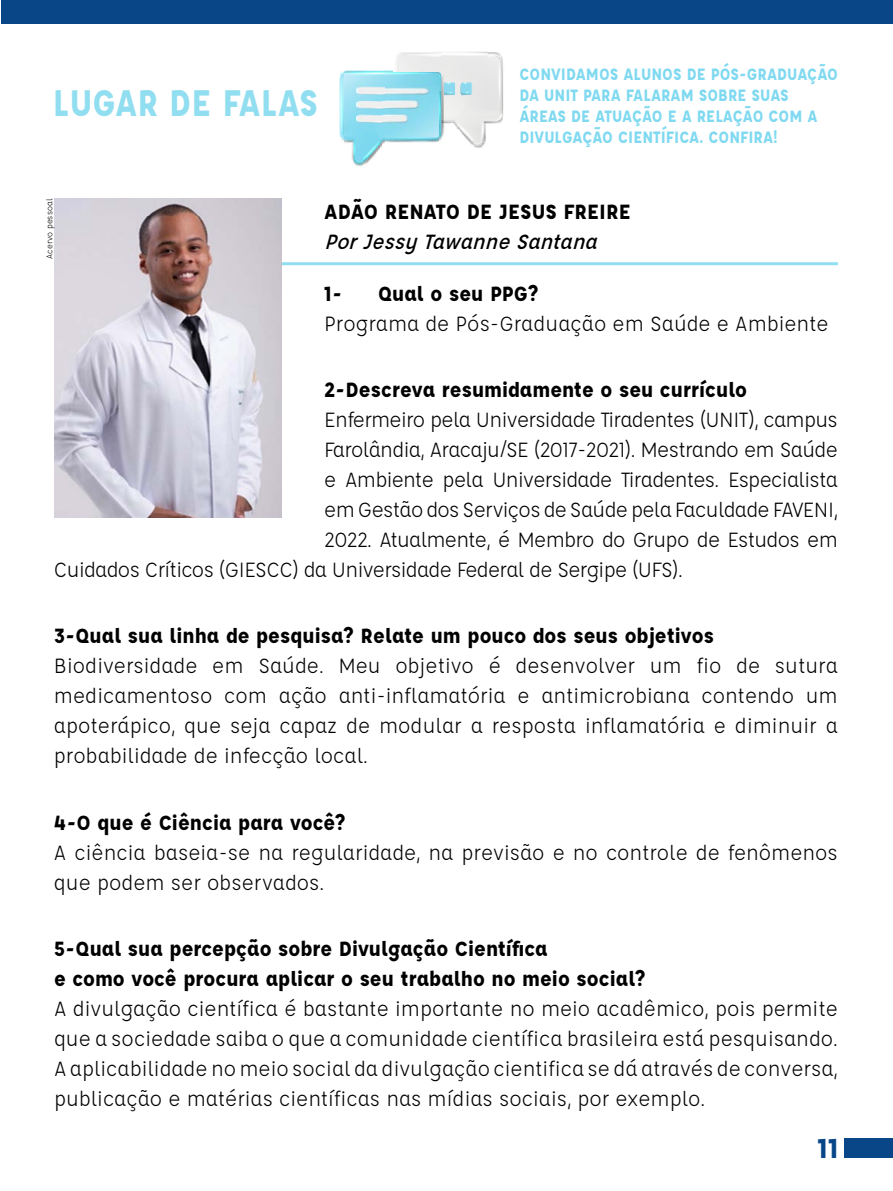
<style>
.page{position:relative;width:893px;height:1191px;background:#fff}
.page>*{position:absolute;margin:0;border:0;box-sizing:border-box;transform-origin:0 0}
.t1{font:700 40.5px "Affogato";color:#92def1;scale:.9 1}
.t2{font:700 30px "Affogato";color:#084688}
.t3{font:22.5px/30px "Affogato";letter-spacing:-.03em;color:#000;text-align:justify}
.t4{font:700 22.5px/30.2px "Affogato";color:#000}
.t5{font:22.5px/30px "Affogato";color:#000}
.t6{font:italic 500 22.5px "Affogato";color:#000}
.t7{font:700 18px/21px "Affogato";color:#7fd9f0;scale:.92 1}
.t8{font:9px "Affogato";letter-spacing:.005em;color:#000}
</style>
<div class="page">
<div style="left:844px;top:1137px;width:49px;height:20px;background:#084688"></div>
<img style="left:356px;top:71px;width:8px;height:95px">
<img style="left:354px;top:71px;width:2px;height:94px">
<img style="left:364px;top:71px;width:4px;height:94px">
<img style="left:351px;top:71px;width:3px;height:92px">
<img style="left:368px;top:71px;width:2px;height:91px">
<img style="left:370px;top:71px;width:2px;height:89px">
<img style="left:372px;top:71px;width:3px;height:87px">
<img style="left:374px;top:71px;width:3px;height:84px">
<img style="left:377px;top:71px;width:2px;height:81px">
<img style="left:379px;top:71px;width:2px;height:79px">
<img style="left:381px;top:71px;width:2px;height:76px">
<img style="left:474px;top:52px;width:8px;height:96px">
<img style="left:383px;top:71px;width:2px;height:73px">
<img style="left:470px;top:52px;width:4px;height:94px">
<img style="left:482px;top:52px;width:2px;height:94px">
<img style="left:343px;top:71px;width:8px;height:72px">
<img style="left:467px;top:52px;width:3px;height:91px">
<img style="left:484px;top:52px;width:2px;height:92px">
<img style="left:341px;top:71px;width:2px;height:70px">
<img style="left:385px;top:71px;width:55px;height:72px">
<img style="left:440px;top:52px;width:2px;height:88px">
<img style="left:465px;top:52px;width:2px;height:88px">
<img style="left:339px;top:75px;width:2px;height:63px">
<img style="left:442px;top:55px;width:2px;height:82px">
<img style="left:463px;top:52px;width:2px;height:85px">
<img style="left:461px;top:52px;width:2px;height:83px">
<img style="left:459px;top:52px;width:2px;height:80px">
<img style="left:457px;top:52px;width:2px;height:78px">
<img style="left:455px;top:52px;width:2px;height:75px">
<img style="left:453px;top:55px;width:2px;height:70px">
<img style="left:488px;top:56px;width:15px;height:68px">
<img style="left:444px;top:55px;width:9px;height:69px">
<img style="left:503px;top:98px;width:1px;height:12px">
<svg style="left:488px;top:52px;width:13px;height:4px"></svg>
<hr style="left:65px;top:262px;width:773px;height:3px;background:#92def1">
<div style="left:1px;top:0;width:892px;height:23px;background:#084688"></div>
<img style="left:54px;top:199px;width:228px;height:319px">
<h1 class="t1" style="left:53px;top:76px;width:296px">LUGAR DE FALAS</h1>
<p class="t7" style="left:519px;top:63px;width:348px">CONVIDAMOS ALUNOS DE PÓS-GRADUAÇÃO DA UNIT PARA FALARAM SOBRE SUAS ÁREAS DE ATUAÇÃO E A RELAÇÃO COM A DIVULGAÇÃO CIENTÍFICA. CONFIRA!</p>
<p class="t8" style="left:44px;top:259px;width:61px;rotate:-90deg">Acervo pessoal</p>
<p class="t4" style="left:324px;top:196px;width:308px">ADÃO RENATO DE JESUS FREIRE</p>
<p class="t6" style="left:324px;top:228px;width:281px">PorJessyTawanneSantana</p>
<p class="t4" style="left:324px;top:278px;width:20px">1-</p>
<p class="t4" style="left:378px;top:278px;width:162px">Qual o seu PPG?</p>
<p class="t5" style="left:324px;top:308px;width:506px">Programa de Pós-Graduação em Saúde e Ambiente</p>
<p class="t4" style="left:324px;top:374px;width:424px">2-Descreva resumidamente o seu currículo</p>
<p class="t3" style="left:324px;top:404px;width:515px">Enfermeiro pela Universidade Tiradentes (UNIT), campus</p>
<p class="t3" style="left:324px;top:434px;width:515px">Farolândia, Aracaju/SE (2017-2021). Mestrando em Saúde</p>
<p class="t3" style="left:324px;top:464px;width:515px">e Ambiente pela Universidade Tiradentes. Especialista</p>
<p class="t3" style="left:324px;top:494px;width:515px">em Gestão dos Serviços de Saúde pela Faculdade FAVENI,</p>
<p class="t3" style="left:324px;top:524px;width:515px">2022. Atualmente, é Membro do Grupo de Estudos em</p>
<p class="t3" style="left:54px;top:554px;width:630px">Cuidados Críticos (GIESCC) da Universidade Federal de Sergipe (UFS).</p>
<p class="t4" style="left:54px;top:620px;width:661px">3-Qual sua linha de pesquisa? Relate um pouco dos seus objetivos</p>
<p class="t3" style="left:54px;top:650px;width:785px">Biodiversidade em Saúde. Meu objetivo é desenvolver um fio de sutura medicamentoso com ação anti-inflamatória e antimicrobiana contendo um apoterápico, que seja capaz de modular a resposta inflamatória e diminuir a probabilidade de infecção local.</p>
<p class="t4" style="left:54px;top:806px;width:293px">4-O que é Ciência para você?</p>
<p class="t5" style="left:54px;top:837px;width:785px">A ciência baseia-se na regularidade, na previsão e no controle de fenômenos que podem ser observados.</p>
<p class="t4" style="left:54px;top:933px;width:593px">5-Qual sua percepção sobre Divulgação Científica<br>e como você procura aplicar o seu trabalho no meio social?</p>
<p class="t3" style="left:54px;top:993px;width:785px">A divulgação científica é bastante importante no meio acadêmico, pois permite que a sociedade saiba o que a comunidade científica brasileira está pesquisando.<br>A aplicabilidade no meio social da divulgação cientifica se dá através de conversa, publicação e matérias científicas nas mídias sociais, por exemplo.</p>
<h2 class="t2" style="left:818px;top:1128px;width:23px">11</h2>
</div>
